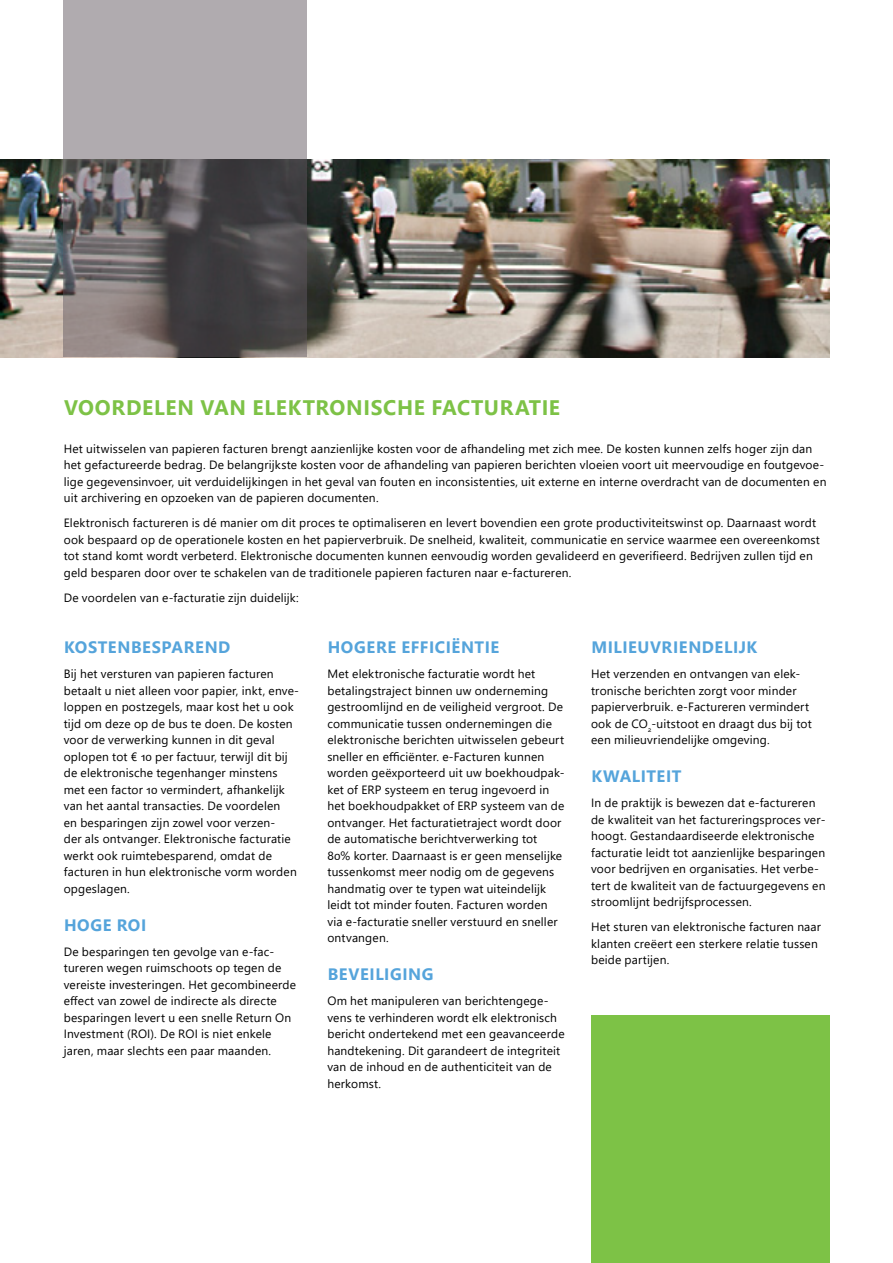
<style>
.page{position:relative;width:893px;height:1263px;background:#fff}
.page>*{position:absolute;margin:0;border:0;box-sizing:border-box;transform-origin:0 0}
.t1{font:700 21px "Segoe UI";letter-spacing:.03em;color:#7dc246}
.t2{font:700 16.5px "Segoe UI";letter-spacing:.035em;color:#55a4db}
.t3{font:12px/16.5px "Segoe UI";letter-spacing:.015em;color:#000}
</style>
<div class="page">
<img style="left:0;top:159px;width:829px;height:198px">
<svg style="left:64px;top:0;width:243px;height:357px;background:#817c7f"></svg>
<div style="left:591px;top:1016px;width:238px;height:247px;background:#7dc246"></div>
<h1 class="t1" style="left:64px;top:388px;width:497px">VOORDELEN VAN ELEKTRONISCHE FACTURATIE</h1>
<p class="t3" style="left:64px;top:439px;width:764px">Het uitwisselen van papieren facturen brengt aanzienlijke kosten voor de afhandeling met zich mee. De kosten kunnen zelfs hoger zijn dan het gefactureerde bedrag. De belangrijkste kosten voor de afhandeling van papieren berichten vloeien voort uit meervoudige en foutgevoe&shy;lige gegevensinvoer, uit verduidelijkingen in het geval van fouten en inconsistenties, uit externe en interne overdracht van de documenten en uit archivering en opzoeken van de papieren documenten.</p>
<p class="t3" style="left:64px;top:514px;width:758px">Elektronisch factureren is dé manier om dit proces te optimaliseren en levert bovendien een grote productiviteitswinst op. Daarnaast wordt ook bespaard op de operationele kosten en het papierverbruik. De snelheid, kwaliteit, communicatie en service waarmee een overeenkomst tot stand komt wordt verbeterd. Elektronische documenten kunnen eenvoudig worden gevalideerd en geverifieerd. Bedrijven zullen tijd en geld besparen door over te schakelen van de traditionele papieren facturen naar e-factureren.</p>
<p class="t3" style="left:64px;top:588px;width:237px">De voordelen van e-facturatie zijn duidelijk:</p>
<h2 class="t2" style="left:64px;top:632px;width:168px">KOSTENBESPAREND</h2>
<p class="t3" style="left:64px;top:665px;width:237px">Bij het versturen van papieren facturen betaalt u niet alleen voor papier, inkt, enve&shy;loppen en postzegels, maar kost het u ook tijd om deze op de bus te doen. De kosten voor de verwerking kunnen in dit geval oplopen tot € 10 per factuur, terwijl dit bij de elektronische tegenhanger minstens met een factor 10 vermindert, afhankelijk van het aantal transacties. De voordelen<br>en besparingen zijn zowel voor verzen-<br>der als ontvanger. Elektronische facturatie werkt ook ruimtebesparend, omdat de facturen in hun elektronische vorm worden opgeslagen.</p>
<h2 class="t2" style="left:64px;top:909px;width:84px">HOGE ROI</h2>
<p class="t3" style="left:64px;top:942px;width:234px">De besparingen ten gevolge van e-fac&shy;tureren wegen ruimschoots op tegen de vereiste investeringen. Het gecombineerde effect van zowel de indirecte als directe besparingen levert u een snelle Return On Investment (ROI). De ROI is niet enkele jaren, maar slechts een paar maanden.</p>
<h2 class="t2" style="left:328px;top:632px;width:173px">HOGERE EFFICIËNTIE</h2>
<p class="t3" style="left:327px;top:665px;width:239px">Met elektronische facturatie wordt het betalingstraject binnen uw onderneming gestroomlijnd en de veiligheid vergroot. De communicatie tussen ondernemingen die elektronische berichten uitwisselen gebeurt sneller en efficiënter. e-Facturen kunnen worden geëxporteerd uit uw boekhoudpak&shy;ket of ERP systeem en terug ingevoerd in het boekhoudpakket of ERP systeem van de ontvanger. Het facturatietraject wordt door de automatische berichtverwerking tot<br>80% korter. Daarnaast is er geen menselijke tussenkomst meer nodig om de gegevens handmatig over te typen wat uiteindelijk leidt tot minder fouten. Facturen worden via e-facturatie sneller verstuurd en sneller ontvangen.</p>
<h2 class="t2" style="left:328px;top:959px;width:107px">BEVEILIGING</h2>
<p class="t3" style="left:327px;top:991px;width:239px">Om het manipuleren van berichtengege&shy;vens te verhinderen wordt elk elektronisch bericht ondertekend met een geavanceerde handtekening. Dit garandeert de integriteit van de inhoud en de authenticiteit van de herkomst.</p>
<h2 class="t2" style="left:591px;top:632px;width:167px">MILIEUVRIENDELIJK</h2>
<p class="t3" style="left:591px;top:665px;width:222px">Het verzenden en ontvangen van elek&shy;tronische berichten zorgt voor minder papierverbruik. e-Factureren vermindert ook de CO<sub>2</sub>-uitstoot en draagt dus bij tot een milieuvriendelijke omgeving.</p>
<h2 class="t2" style="left:591px;top:761px;width:92px">KWALITEIT</h2>
<p class="t3" style="left:591px;top:793px;width:236px">In de praktijk is bewezen dat e-factureren de kwaliteit van het factureringsproces ver&shy;hoogt. Gestandaardiseerde elektronische facturatie leidt tot aanzienlijke besparingen voor bedrijven en organisaties. Het verbe&shy;tert de kwaliteit van de factuurgegevens en stroomlijnt bedrijfsprocessen.</p>
<p class="t3" style="left:591px;top:917px;width:231px">Het sturen van elektronische facturen naar klanten creëert een sterkere relatie tussen beide partijen.</p>
</div>
